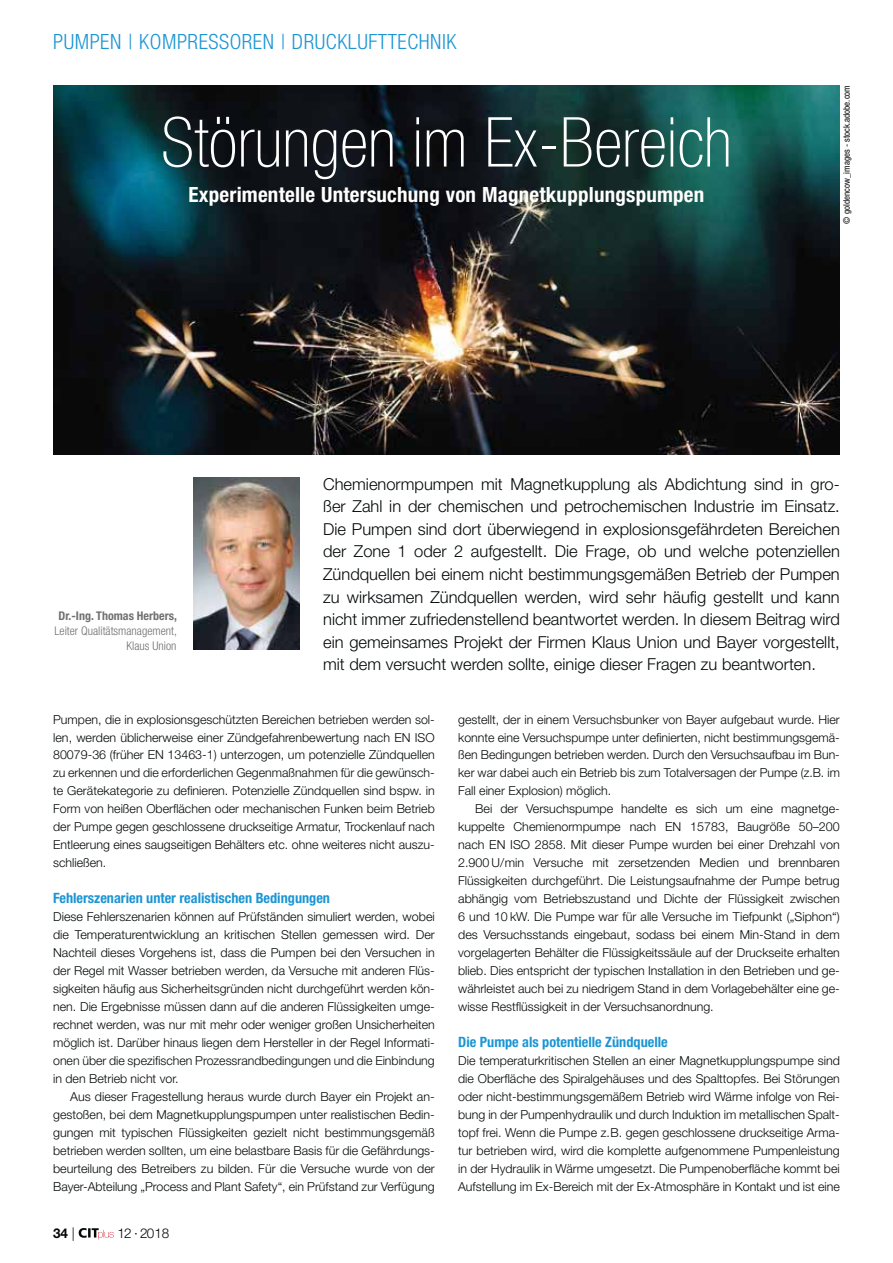
<style>
.page{position:relative;width:893px;height:1263px;background:#fff}
.page>*{position:absolute;margin:0;border:0;box-sizing:border-box;transform-origin:0 0}
.t1{font:100 condensed 69px "Helvetica Neue LT Std";color:#fff}
.t2{font:700 condensed 21px "Helvetica Neue LT Std";letter-spacing:.01em;color:#fff}
.t3{font:300 condensed 21px "Helvetica Neue LT Std";letter-spacing:.025em;color:#1c95d3}
.t4{font:300 16.5px/22.5px "Helvetica Neue LT Std";color:#040809;text-align:justify}
.t5{font:700 condensed 14.25px "Helvetica Neue LT Std";color:#1c95d3}
.t6{font:300 13.5px "Helvetica Neue LT Std";letter-spacing:-.03em;color:#040809}
.t7{font:700 13.5px "Helvetica Neue LT Std";color:#040809}
.t8{font:300 12.3px/18px "Helvetica Neue LT Std";color:#040809;text-align:justify}
.t9{font:300 condensed 12px/15px "Helvetica Neue LT Std";color:#717070;text-align:right}
.t10{font:700 condensed 12px "Helvetica Neue LT Std";color:#717070}
.t11{font:condensed 9px "Helvetica Neue LT Std";color:#040809}
.s1{font-weight:300}
</style>
<div class="page">
<img style="left:53px;top:85px;width:787px;height:369px">
<img style="left:193px;top:478px;width:107px;height:172px">
<svg style="left:79px;top:1228px;width:35px;height:11px"></svg>
<h2 class="t3" style="left:53px;top:34px;width:405px">PUMPEN | KOMPRESSOREN | DRUCKLUFTTECHNIK</h2>
<h1 class="t1" style="left:161px;top:117px;width:572px">Störungen im Ex-Bereich</h1>
<h2 class="t2" style="left:189px;top:187px;width:517px">Experimentelle Untersuchung von Magnetkupplungspumpen</h2>
<p class="t11" style="left:843px;top:224px;width:140px;rotate:-90deg">© goldencow_images - stock.adobe.com</p>
<p class="t10" style="left:59px;top:611px;width:120px">Dr.-Ing. Thomas Herbers,</p>
<p class="t9" style="left:54px;top:624px;width:124px">Leiter Qualitäts management,<br>Klaus Union</p>
<p class="t4" style="left:323px;top:475px;width:518px">Chemienormpumpen mit Magnetkupplung als Abdichtung sind in gro&shy;ßer Zahl in der chemischen und petrochemischen Industrie im Einsatz.<br>Die Pumpen sind dort überwiegend in explosionsgefährdeten Bereichen der Zone 1 oder 2 aufgestellt. Die Frage, ob und welche potenziellen Zündquellen bei einem nicht bestimmungsgemäßen Betrieb der Pumpen zu wirksamen Zündquellen werden, wird sehr häufig gestellt und kann nicht immer zufriedenstellend beantwortet werden. In diesem Beitrag wird ein gemeinsames Projekt der Firmen Klaus Union und Bayer vorgestellt, mit dem versucht werden sollte, einige dieser Fragen zu beantworten.</p>
<p class="t8" style="left:53px;top:712px;width:383px">Pumpen, die in explosionsgeschützten Bereichen betrieben werden sol&shy;len, werden üblicherweise einer Zündgefahrenbewertung nach EN ISO 80079-36 (früher EN 13463-1) unterzogen, um potenzielle Zündquellen zu erkennen und die erforderlichen Gegenmaßnahmen für die gewünsch&shy;te Gerätekategorie zu definieren. Potenzielle Zündquellen sind bspw. in Form von heißen Oberflächen oder mechanischen Funken beim Betrieb der Pumpe gegen geschlossene druckseitige Armatur, Trockenlauf nach Entleerung eines saugseitigen Behälters etc. ohne weiteres nicht auszu&shy;schließen.</p>
<p class="t5" style="left:53px;top:893px;width:278px">Fehlerszenarien unter realistischen Bedingungen</p>
<p class="t8" style="left:53px;top:909px;width:383px">Diese Fehlerszenarien können auf Prüfständen simuliert werden, wobei die Temperaturentwicklung an kritischen Stellen gemessen wird. Der Nachteil dieses Vorgehens ist, dass die Pumpen bei den Versuchen in der Regel mit Wasser betrieben werden, da Versuche mit anderen Flüs&shy;sigkeiten häufig aus Sicherheitsgründen nicht durchgeführt werden kön&shy;nen. Die Ergebnisse müssen dann auf die anderen Flüssigkeiten umge&shy;rechnet werden, was nur mit mehr oder weniger großen Unsicherheiten möglich ist. Darüber hinaus liegen dem Hersteller in der Regel Informati&shy;onen über die spezifischen Prozessrandbedingungen und die Einbindung in den Betrieb nicht vor.</p>
<p class="t8" style="left:53px;top:1089px;width:383px;text-indent:17px">Aus dieser Fragestellung heraus wurde durch Bayer ein Projekt an&shy;gestoßen, bei dem Magnetkupplungspumpen unter realistischen Bedin&shy;gungen mit typischen Flüssigkeiten gezielt nicht bestimmungsgemäß betrieben werden sollten, um eine belastbare Basis für die Gefährdungs&shy;beurteilung des Betreibers zu bilden. Für die Versuche wurde von der Bayer- Abteilung „Process and Plant Safety“, ein Prüfstand zur Verfügung</p>
<p class="t7" style="left:53px;top:1225px;width:23px">34 <span class="s1">|</span></p>
<p class="t6" style="left:118px;top:1228px;width:53px">12 · 2018</p>
<p class="t8" style="left:458px;top:712px;width:383px">gestellt, der in einem Versuchsbunker von Bayer aufgebaut wurde. Hier konnte eine Versuchspumpe unter definierten, nicht bestimmungsgemä&shy;ßen Bedingungen betrieben werden. Durch den Versuchs aufbau im Bun&shy;ker war dabei auch ein Betrieb bis zum Totalversagen der Pumpe (z.B. im Fall einer Explosion) möglich.</p>
<p class="t8" style="left:458px;top:801px;width:383px;text-indent:17px">Bei der Versuchspumpe handelte es sich um eine magnetge&shy;kuppelte Chemienormpumpe nach EN 15783, Baugröße 50–200 nach EN ISO 2858. Mit dieser Pumpe wurden bei einer Drehzahl von 2.900 U/ min Versuche mit zersetzenden Medien und brennbaren Flüssig keiten durchgeführt. Die Leistungsaufnahme der Pumpe betrug abhängig vom Betriebs zustand und Dichte der Flüssigkeit zwischen 6 und 10 kW. Die Pumpe war für alle Versuche im Tiefpunkt („Siphon“) des Versuchsstands eingebaut, sodass bei einem Min-Stand in dem vorgelagerten Behälter die Flüssigkeitssäule auf der Druckseite erhalten blieb. Dies entspricht der typischen Installation in den Betrieben und ge&shy;währleistet auch bei zu niedrigem Stand in dem Vorlagebehälter eine ge&shy;wisse Restflüssigkeit in der Versuchsanordnung.</p>
<p class="t5" style="left:458px;top:1037px;width:211px">Die Pumpe als potentielle Zündquelle</p>
<p class="t8" style="left:458px;top:1053px;width:383px">Die temperaturkritischen Stellen an einer Magnetkupplungspumpe sind die Oberfläche des Spiralgehäuses und des Spalttopfes. Bei Störungen oder nicht-bestimmungsgemäßem Betrieb wird Wärme infolge von Rei&shy;bung in der Pumpenhydraulik und durch Induktion im metallischen Spalt&shy;topf frei. Wenn die Pumpe z. B. gegen geschlossene druckseitige Arma&shy;tur betrieben wird, wird die komplette aufgenommene Pumpenleistung in der Hydraulik in Wärme umgesetzt. Die Pumpenoberfläche kommt bei Aufstellung im Ex-Bereich mit der Ex-Atmosphäre in Kontakt und ist eine</p>
</div>
